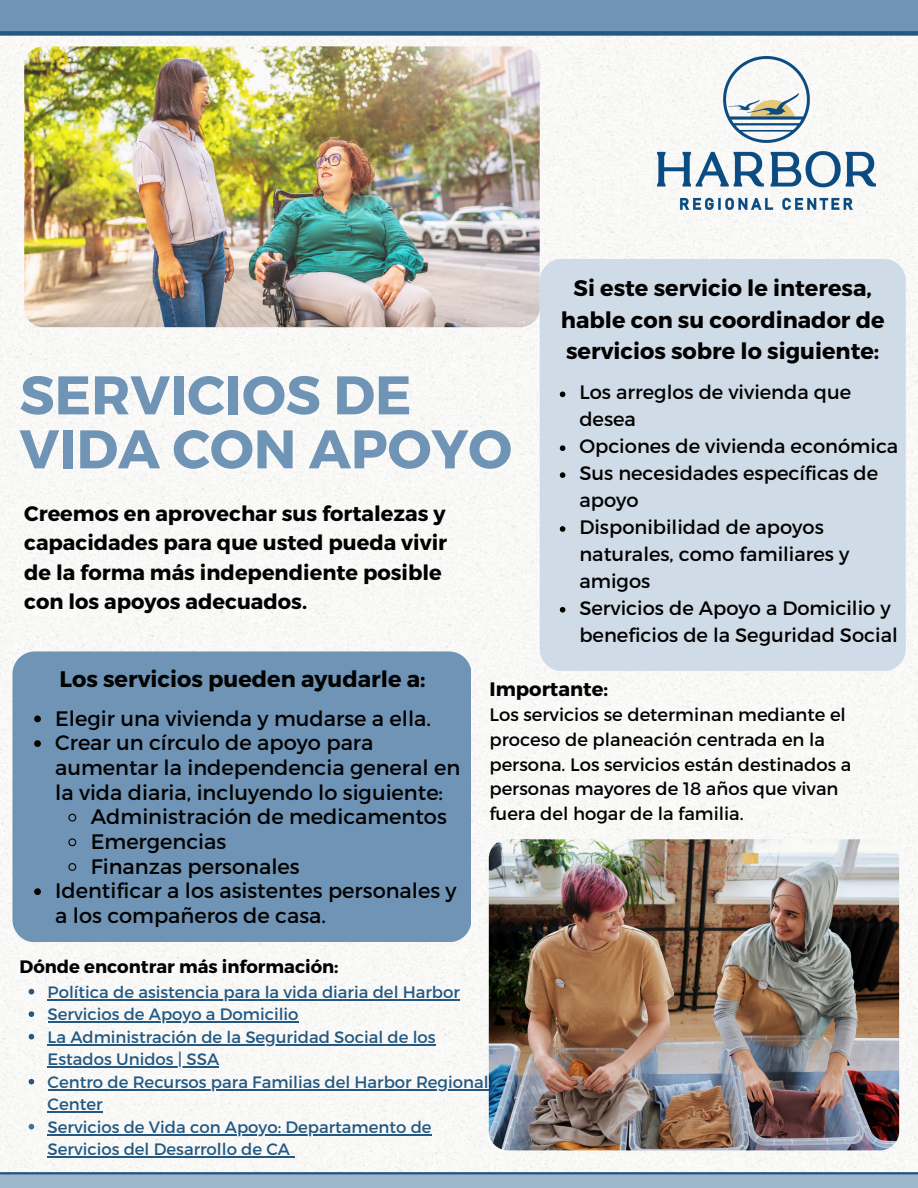
<style>
.page{position:relative;width:918px;height:1188px;background:#fff}
.page>*{position:absolute;margin:0;border:0;box-sizing:border-box;transform-origin:0 0}
.t1{font:700 54.3px/54px "Montserrat";color:#6f94b5}
.t2{font:700 22.5px/31.3px "Montserrat";color:#010101;text-align:center}
.t3{font:21px/24.8px "Montserrat";color:#010101}
.t4{font:700 21px/29.2px "Montserrat";color:#010101}
.t5{font:19.5px/27px "Montserrat";color:#010101}
.t6{font:700 19.5px "Montserrat";color:#010101}
.t7{font:18px/24.8px "Montserrat";color:#010101}
.t8{font:700 18px "Montserrat";color:#010101}
.t9{font:16.5px/22.5px "Montserrat";color:#225882}
</style>
<div class="page">
<img style="left:0;top:36px;width:918px;height:1136px">
<div style="left:0;top:0;width:918px;height:31px;background:#6f94b5"></div>
<div style="left:0;top:1172px;width:918px;height:16px;background:#9fb7cd"></div>
<div style="left:0;top:31px;width:918px;height:5px;background:#225882"></div>
<hr style="left:0;top:1172px;width:918px;height:2px;background:#225882">
<div style="left:12px;top:651px;width:459px;height:291px;background:#6f94b5"></div>
<div style="left:540px;top:259px;width:366px;height:412px;background:#cfdbe6;border-radius:22px"></div>
<svg style="left:560px;top:392px;width:5px;height:5px"></svg>
<svg style="left:560px;top:445px;width:5px;height:6px"></svg>
<svg style="left:560px;top:472px;width:5px;height:6px"></svg>
<svg style="left:560px;top:526px;width:5px;height:6px"></svg>
<svg style="left:560px;top:607px;width:5px;height:6px"></svg>
<svg style="left:29px;top:989px;width:5px;height:5px"></svg>
<hr style="left:48px;top:999px;width:412px;height:1px;background:#225882">
<svg style="left:29px;top:1011px;width:5px;height:6px"></svg>
<hr style="left:48px;top:1021px;width:251px;height:2px;background:#225882">
<svg style="left:29px;top:1034px;width:5px;height:5px"></svg>
<hr style="left:48px;top:1044px;width:388px;height:1px;background:#225882">
<hr style="left:48px;top:1066px;width:171px;height:2px;background:#225882">
<svg style="left:29px;top:1079px;width:5px;height:5px"></svg>
<hr style="left:48px;top:1089px;width:441px;height:1px;background:#225882">
<hr style="left:48px;top:1111px;width:55px;height:2px;background:#225882">
<svg style="left:29px;top:1124px;width:5px;height:5px"></svg>
<hr style="left:48px;top:1134px;width:384px;height:1px;background:#225882">
<hr style="left:48px;top:1156px;width:242px;height:2px;background:#225882">
<svg style="left:34px;top:716px;width:7px;height:6px"></svg>
<svg style="left:34px;top:740px;width:7px;height:7px"></svg>
<svg style="left:68px;top:813px;width:9px;height:9px"></svg>
<svg style="left:68px;top:838px;width:9px;height:9px"></svg>
<svg style="left:68px;top:862px;width:9px;height:10px"></svg>
<svg style="left:34px;top:888px;width:7px;height:7px"></svg>
<img style="left:657px;top:57px;width:219px;height:153px">
<img style="left:24px;top:46px;width:516px;height:281px;border-radius:19px">
<img style="left:489px;top:839px;width:410px;height:311px;border-radius:19px">
<p class="t1" style="left:20px;top:365px;width:494px">SERVICIOS DE<br>VIDA CON APOYO</p>
<p class="t4" style="left:24px;top:498px;width:425px">Creemos en aprovechar sus fortalezas y capacidades para que usted pueda vivir de la forma más independiente posible con los apoyos adecuados.</p>
<p class="t2" style="left:561px;top:271px;width:325px">Si este servicio le interesa, hable con su coordinador de servicios sobre lo siguiente:</p>
<h2 class="t5" style="left:579px;top:378px;width:273px">Los arreglos de vivienda que desea</h2>
<p class="t5" style="left:579px;top:432px;width:320px">Opciones de vivienda económica</p>
<p class="t5" style="left:579px;top:459px;width:300px">Sus necesidades específicas de apoyo</p>
<p class="t5" style="left:579px;top:513px;width:272px">Disponibilidad de apoyos naturales, como familiares y amigos</p>
<p class="t5" style="left:579px;top:593px;width:320px">Servicios de Apoyo a Domicilio y beneficios de la Seguridad Social</p>
<p class="t2" style="left:60px;top:663px;width:368px">Los servicios pueden ayudarle a:</p>
<p class="t3" style="left:55px;top:705px;width:377px">Elegir una vivienda y mudarse a ella.</p>
<p class="t3" style="left:55px;top:729px;width:407px">Crear un círculo de apoyo para aumentar la independencia general en la vida diaria, incluyendo lo siguiente:</p>
<h5 class="t3" style="left:91px;top:803px;width:358px">Administración de medicamentos</h5>
<p class="t3" style="left:91px;top:828px;width:137px">Emergencias</p>
<h4 class="t3" style="left:91px;top:853px;width:210px">Finanzas personales</h4>
<p class="t3" style="left:55px;top:877px;width:403px">Identificar a los asistentes personales y a los compañeros de casa.</p>
<p class="t6" style="left:489px;top:677px;width:120px">Importante:</p>
<p class="t7" style="left:489px;top:701px;width:363px">Los servicios se determinan mediante el proceso de planeación centrada en la persona. Los servicios están destinados a personas mayores de 18 años que vivan fuera del hogar de la familia.</p>
<p class="t8" style="left:20px;top:955px;width:321px">Dónde encontrar más información:</p>
<h1 class="t9" style="left:48px;top:980px;width:414px">Política de asistencia para la vida diaria del Harbor</h1>
<h2 class="t9" style="left:48px;top:1002px;width:252px">Servicios de Apoyo a Domicilio</h2>
<h2 class="t9" style="left:48px;top:1025px;width:389px">La Administración de la Seguridad Social de los</h2>
<p class="t9" style="left:48px;top:1047px;width:442px">Estados Unidos | SSA<br>Centro de Recursos para Familias del Harbor Regional</p>
<p class="t9" style="left:48px;top:1092px;width:386px">Center<br>Servicios de Vida con Apoyo: Departamento de</p>
<p class="t9" style="left:48px;top:1137px;width:244px">Servicios del Desarrollo de CA</p>
</div>
